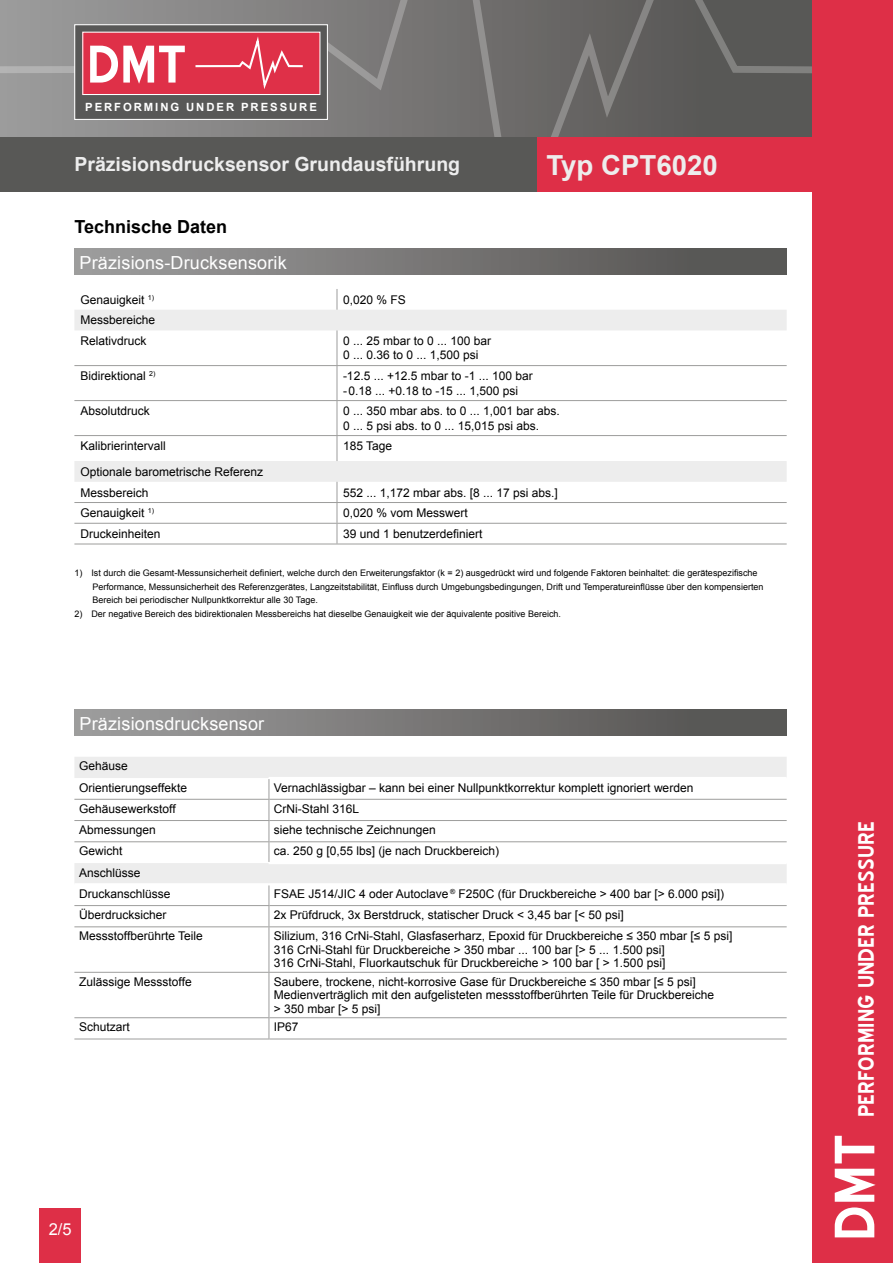
<style>
.page{position:relative;width:893px;height:1263px;background:#fff}
.page>*{position:absolute;margin:0;border:0;box-sizing:border-box;transform-origin:0 0}
.t1{font:700 69px "Blue Highway";color:#fff}
.t2{font:700 64.35px "Blue Highway";color:#fff}
.t3{font:700 27.6px "Arial";color:#ededed}
.t4{font:700 27px "Blue Highway";color:#fff}
.t5{font:700 19.5px "Arial";color:#ededed}
.t6{font:18px "Arial";letter-spacing:.01em;color:#fff}
.t7{font:700 18px "Arial";color:#000}
.t8{font:16.5px "Arial";color:#fff}
.t9{font:12px/13.5px "Arial";color:#000}
.t10{font:700 11.4px "Arial";letter-spacing:.17em;color:#fff}
.t11{font:9px/13.5px "Arial";color:#000}
</style>
<div class="page">
<svg style="left:0;top:0;width:812px;height:137px;background:#737271"></svg>
<div style="left:812px;top:0;width:81px;height:1263px;background:#de2f47"></div>
<div style="left:0;top:137px;width:812px;height:55px;background:#585856"></div>
<div style="left:537px;top:137px;width:278px;height:55px;background:#de2f47"></div>
<div style="left:75px;top:25px;width:252px;height:94px;background:#585857"></div>
<div style="left:83px;top:32px;width:237px;height:63px;background:#df3048"></div>
<div style="left:82px;top:32px;width:238px;height:63px;border:1px solid #fff"></div>
<svg style="left:193px;top:32px;width:112px;height:57px"></svg>
<div style="left:74px;top:24px;width:254px;height:96px;border:1px solid #fff"></div>
<div style="left:39px;top:1209px;width:42px;height:54px;background:#de2f47"></div>
<div style="left:74px;top:248px;width:713px;height:26px;background:linear-gradient(to right,#9e9d9d,#51504e)"></div>
<svg style="left:74px;top:310px;width:713px;height:172px"></svg>
<svg style="left:337px;top:289px;width:1px;height:21px"></svg>
<hr style="left:74px;top:365px;width:263px;height:1px;background:#9d9d9c">
<hr style="left:74px;top:400px;width:263px;height:1px;background:#9d9d9c">
<hr style="left:74px;top:502px;width:263px;height:1px;background:#9d9d9c">
<hr style="left:337px;top:502px;width:450px;height:1px;background:#9d9d9c">
<hr style="left:74px;top:523px;width:263px;height:1px;background:#9d9d9c">
<hr style="left:337px;top:523px;width:450px;height:1px;background:#9d9d9c">
<svg style="left:337px;top:482px;width:1px;height:62px"></svg>
<hr style="left:74px;top:544px;width:263px;height:1px;background:#9d9d9c">
<hr style="left:337px;top:544px;width:450px;height:1px;background:#9d9d9c">
<hr style="left:74px;top:435px;width:263px;height:1px;background:#9d9d9c">
<hr style="left:337px;top:330px;width:1px;height:35px;background:#9d9d9c">
<hr style="left:337px;top:365px;width:450px;height:1px;background:#9d9d9c">
<hr style="left:337px;top:366px;width:1px;height:34px;background:#9d9d9c">
<hr style="left:337px;top:400px;width:450px;height:1px;background:#9d9d9c">
<hr style="left:337px;top:401px;width:1px;height:34px;background:#9d9d9c">
<hr style="left:337px;top:435px;width:450px;height:1px;background:#9d9d9c">
<svg style="left:337px;top:436px;width:1px;height:25px"></svg>
<div style="left:74px;top:709px;width:713px;height:27px;background:linear-gradient(to right,#9e9d9d,#51504e)"></div>
<svg style="left:74px;top:757px;width:713px;height:126px"></svg>
<hr style="left:269px;top:777px;width:518px;height:2px;background:#fff">
<hr style="left:269px;top:862px;width:518px;height:2px;background:#fff">
<hr style="left:74px;top:799px;width:195px;height:1px;background:#9d9d9c">
<hr style="left:74px;top:820px;width:195px;height:1px;background:#9d9d9c">
<hr style="left:74px;top:841px;width:195px;height:1px;background:#9d9d9c">
<svg style="left:269px;top:779px;width:1px;height:83px"></svg>
<hr style="left:269px;top:799px;width:518px;height:1px;background:#9d9d9c">
<hr style="left:269px;top:820px;width:518px;height:1px;background:#9d9d9c">
<hr style="left:269px;top:841px;width:518px;height:1px;background:#9d9d9c">
<hr style="left:74px;top:905px;width:195px;height:1px;background:#9d9d9c">
<svg style="left:269px;top:885px;width:1px;height:41px"></svg>
<hr style="left:74px;top:926px;width:195px;height:1px;background:#9d9d9c">
<hr style="left:269px;top:926px;width:518px;height:1px;background:#9d9d9c">
<hr style="left:269px;top:927px;width:1px;height:45px;background:#9d9d9c">
<hr style="left:74px;top:972px;width:195px;height:1px;background:#9d9d9c">
<hr style="left:269px;top:972px;width:518px;height:1px;background:#9d9d9c">
<hr style="left:269px;top:973px;width:1px;height:44px;background:#9d9d9c">
<hr style="left:74px;top:1017px;width:195px;height:1px;background:#9d9d9c">
<svg style="left:269px;top:1018px;width:1px;height:20px"></svg>
<hr style="left:74px;top:1038px;width:195px;height:1px;background:#9d9d9c">
<hr style="left:269px;top:905px;width:518px;height:1px;background:#9d9d9c">
<hr style="left:269px;top:1017px;width:518px;height:1px;background:#9d9d9c">
<hr style="left:269px;top:1038px;width:518px;height:1px;background:#9d9d9c">
<h2 class="t2" style="left:87px;top:35px;width:101px">DMT</h2>
<p class="t10" style="left:85px;top:100px;width:233px">PERFORMING UNDER PRESSURE</p>
<h3 class="t5" style="left:74px;top:151px;width:387px">Präzisionsdrucksensor Grundausführung</h3>
<h3 class="t3" style="left:546px;top:147px;width:173px">Typ CPT6020</h3>
<h3 class="t7" style="left:74px;top:214px;width:154px">Technische Daten</h3>
<h3 class="t6" style="left:80px;top:251px;width:209px">Präzisions-Drucksensorik</h3>
<p class="t9" style="left:80px;top:293px;width:75px">Genauigkeit <sup>1)</sup></p>
<p class="t9" style="left:343px;top:293px;width:64px">0,020 % FS</p>
<p class="t9" style="left:80px;top:310px;width:76px;line-height:20.7px">Messbereiche<br>Relativdruck</p>
<p class="t9" style="left:343px;top:334px;width:150px;line-height:14.2px">0 ... 25 mbar to 0 ... 100 bar<br>0 ... 0.36 to 0 ... 1,500 psi</p>
<p class="t9" style="left:80px;top:369px;width:76px">Bidirektional <sup>2)</sup></p>
<p class="t9" style="left:343px;top:369px;width:191px;line-height:14.2px">-12.5 ... +12.5 mbar to -1 ... 100 bar -0.18 ... +0.18 to -15 ... 1,500 psi</p>
<p class="t9" style="left:80px;top:404px;width:71px">Absolutdruck</p>
<p class="t9" style="left:343px;top:404px;width:218px;line-height:14.2px">0 ... 350 mbar abs. to 0 ... 1,001 bar abs.<br>0 ... 5 psi abs. to 0 ... 15,015 psi abs.</p>
<p class="t9" style="left:80px;top:439px;width:87px">Kalibrierintervall</p>
<p class="t9" style="left:343px;top:439px;width:51px">185 Tage</p>
<p class="t9" style="left:80px;top:461px;width:184px;line-height:20.7px">Optionale barometrische Referenz<br>Messbereich</p>
<p class="t9" style="left:343px;top:486px;width:216px">552 ... 1,172 mbar abs. [8 ... 17 psi abs.]</p>
<p class="t9" style="left:80px;top:506px;width:75px">Genauigkeit <sup>1)</sup></p>
<p class="t9" style="left:343px;top:506px;width:126px">0,020 % vom Messwert</p>
<p class="t9" style="left:80px;top:527px;width:82px">Druckeinheiten</p>
<p class="t9" style="left:343px;top:527px;width:141px">39 und 1 benutzerdefiniert</p>
<p class="t11" style="left:92px;top:567px;width:673px;text-indent:-18px">1) Ist durch die Gesamt-Messunsicherheit definiert, welche durch den Erweiterungsfaktor (k = 2) ausgedrückt wird und folgende Faktoren beinhaltet: die gerätespezifische<br>Performance, Messunsicherheit des Referenzgerätes, Langzeitstabilität, Einfluss durch Umgebungsbedingungen, Drift und Temperatureinflüsse über den kompensierten<br>Bereich bei periodischer Nullpunktkorrektur alle 30 Tage.</p>
<p class="t11" style="left:74px;top:607px;width:488px">2) Der negative Bereich des bidirektionalen Messbereichs hat dieselbe Genauigkeit wie der äquivalente positive Bereich.</p>
<h3 class="t6" style="left:80px;top:712px;width:186px">Präzisionsdrucksensor</h3>
<p class="t9" style="left:79px;top:756px;width:109px;line-height:21.3px">Gehäuse<br>Orientierungseffekte</p>
<p class="t9" style="left:274px;top:781px;width:421px">Vernachlässigbar – kann bei einer Nullpunktkorrektur komplett ignoriert werden</p>
<p class="t9" style="left:79px;top:802px;width:98px">Gehäusewerkstoff</p>
<p class="t9" style="left:274px;top:802px;width:87px">CrNi-Stahl 316L</p>
<p class="t9" style="left:79px;top:823px;width:78px">Abmessungen</p>
<p class="t9" style="left:274px;top:823px;width:164px">siehe technische Zeichnungen</p>
<p class="t9" style="left:79px;top:844px;width:45px">Gewicht</p>
<p class="t9" style="left:274px;top:844px;width:227px">ca. 250 g [0,55 lbs] (je nach Druckbereich)</p>
<p class="t9" style="left:79px;top:862px;width:93px;line-height:21.3px">Anschlüsse<br>Druckanschlüsse</p>
<p class="t9" style="left:274px;top:887px;width:452px">FSAE J514/JIC 4 oder Autoclave <sup>®</sup> F250C (für Druckbereiche &gt; 400 bar [&gt; 6.000 psi])</p>
<p class="t9" style="left:79px;top:908px;width:89px">Überdrucksicher</p>
<p class="t9" style="left:274px;top:908px;width:352px">2x Prüfdruck, 3x Berstdruck, statischer Druck &lt; 3,45 bar [&lt; 50 psi]</p>
<p class="t9" style="left:79px;top:929px;width:125px">Messstoffberührte Teile</p>
<p class="t9" style="left:274px;top:929px;width:460px">Silizium, 316 CrNi-Stahl, Glasfaserharz, Epoxid für Druckbereiche ≤ 350 mbar [≤ 5 psi]<br>316 CrNi-Stahl für Druckbereiche &gt; 350 mbar ... 100 bar [&gt; 5 ... 1.500 psi]<br>316 CrNi-Stahl, Fluorkautschuk für Druckbereiche &gt; 100 bar [ &gt; 1.500 psi]</p>
<p class="t9" style="left:79px;top:975px;width:114px">Zulässige Messstoffe</p>
<p class="t9" style="left:274px;top:975px;width:442px">Saubere, trockene, nicht-korrosive Gase für Druckbereiche ≤ 350 mbar [≤ 5 psi]<br>Medienverträglich mit den aufgelisteten messstoffberührten Teile für Druckbereiche &gt; 350 mbar [&gt; 5 psi]</p>
<p class="t9" style="left:79px;top:1020px;width:52px">Schutzart</p>
<p class="t9" style="left:274px;top:1020px;width:26px">IP67</p>
<h3 class="t8" style="left:49px;top:1218px;width:24px">2/5</h3>
<h3 class="t4" style="left:854px;top:1117px;width:297px;rotate:-90deg">PERFORMING UNDER PRESSURE</h3>
<h1 class="t1" style="left:823px;top:1241px;width:108px;rotate:-90deg">DMT</h1>
</div>
